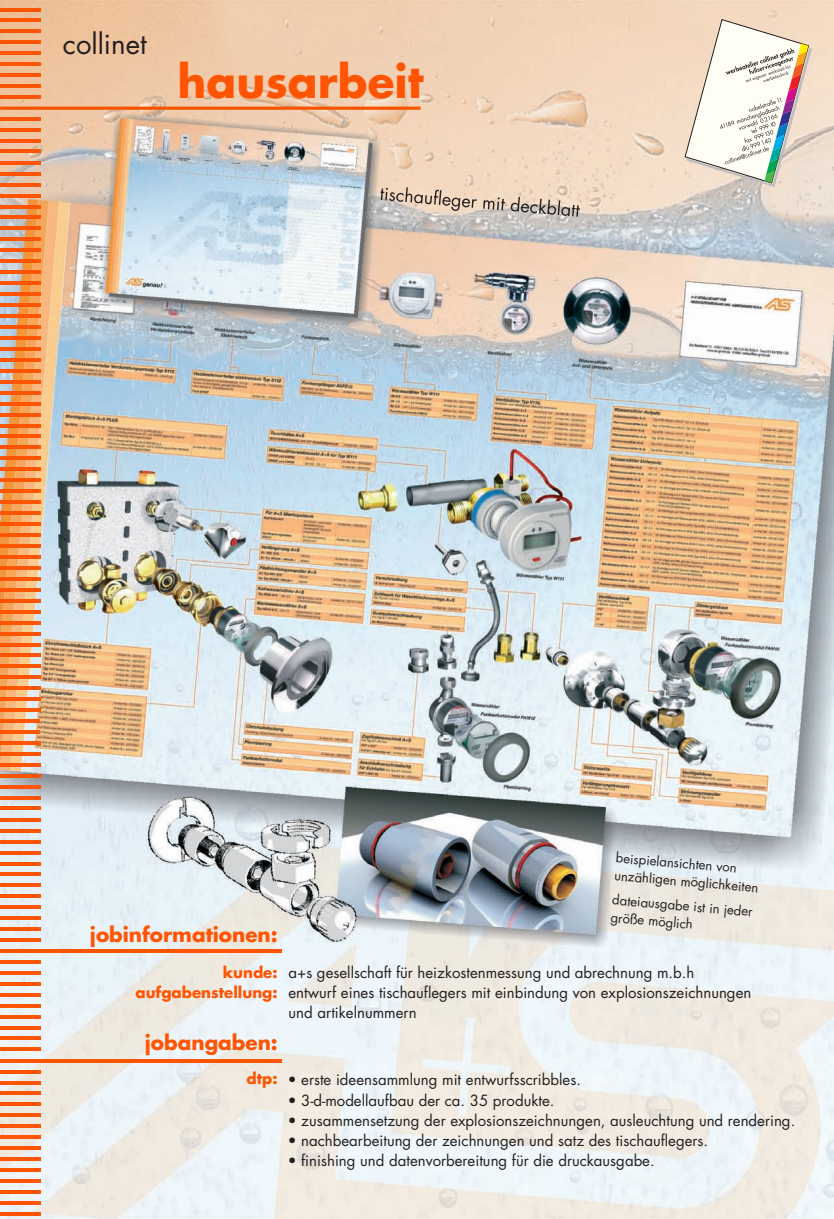
<style>
.page{position:relative;width:834px;height:1219px;background:#fff}
.page>*{position:absolute;margin:0;border:0;box-sizing:border-box;transform-origin:0 0}
.t1{font:700 43.9px "Futura";color:#ff5503}
.t2{font:27.5px "Futura";color:#231f20}
.t3{font:700 20px "Futura";color:#ff5503}
.t4{font:15px/20.2px "Futura";color:#231f20}
.t5{font:700 15px/20px "Futura";color:#ff5503;text-align:right}
.t6{font:13.1px/17.6px "Futura";color:#231f20}
</style>
<div class="page">
<img style="left:0;top:0;width:833px;height:1219px">
<svg style="left:684px;top:19px;width:127px;height:168px"></svg>
<svg style="left:0;top:107px;width:420px;height:3px"></svg>
<svg style="left:380px;top:187px;width:200px;height:30px;background:#cebdae"></svg>
<hr style="left:0;top:1059px;width:281px;height:3px;background:#ff5503">
<hr style="left:0;top:950px;width:281px;height:3px;background:#ff5503">
<hr style="left:0;top:128px;width:40px;height:3px;background:#ff5503">
<hr style="left:0;top:1201px;width:40px;height:4px;background:#ff5503">
<hr style="left:0;top:1190px;width:40px;height:4px;background:#ff5503">
<hr style="left:0;top:851px;width:40px;height:3px;background:#ff5503">
<hr style="left:0;top:961px;width:40px;height:3px;background:#ff5503">
<hr style="left:0;top:150px;width:40px;height:3px;background:#ff5503">
<hr style="left:0;top:654px;width:40px;height:3px;background:#ff5503">
<hr style="left:0;top:807px;width:40px;height:3px;background:#ff5503">
<hr style="left:0;top:993px;width:40px;height:3px;background:#ff5503">
<hr style="left:0;top:982px;width:40px;height:4px;background:#ff5503">
<hr style="left:0;top:971px;width:40px;height:4px;background:#ff5503">
<hr style="left:0;top:938px;width:40px;height:3px;background:#ff5503">
<hr style="left:0;top:928px;width:40px;height:3px;background:#ff5503">
<hr style="left:0;top:917px;width:40px;height:3px;background:#ff5503">
<hr style="left:0;top:906px;width:40px;height:3px;background:#ff5503">
<hr style="left:0;top:884px;width:40px;height:3px;background:#ff5503">
<hr style="left:0;top:873px;width:40px;height:3px;background:#ff5503">
<hr style="left:0;top:862px;width:40px;height:3px;background:#ff5503">
<hr style="left:0;top:894px;width:40px;height:4px;background:#ff5503">
<hr style="left:0;top:840px;width:40px;height:3px;background:#ff5503">
<hr style="left:0;top:829px;width:40px;height:3px;background:#ff5503">
<hr style="left:0;top:818px;width:40px;height:3px;background:#ff5503">
<hr style="left:0;top:796px;width:40px;height:3px;background:#ff5503">
<hr style="left:0;top:785px;width:40px;height:3px;background:#ff5503">
<hr style="left:0;top:774px;width:40px;height:4px;background:#ff5503">
<hr style="left:0;top:763px;width:40px;height:4px;background:#ff5503">
<hr style="left:0;top:752px;width:40px;height:4px;background:#ff5503">
<hr style="left:0;top:731px;width:40px;height:3px;background:#ff5503">
<hr style="left:0;top:741px;width:40px;height:4px;background:#ff5503">
<hr style="left:0;top:719px;width:40px;height:4px;background:#ff5503">
<hr style="left:0;top:709px;width:40px;height:3px;background:#ff5503">
<hr style="left:0;top:698px;width:40px;height:3px;background:#ff5503">
<hr style="left:0;top:687px;width:40px;height:3px;background:#ff5503">
<hr style="left:0;top:676px;width:40px;height:3px;background:#ff5503">
<hr style="left:0;top:665px;width:40px;height:3px;background:#ff5503">
<hr style="left:0;top:643px;width:40px;height:3px;background:#ff5503">
<hr style="left:0;top:632px;width:40px;height:3px;background:#ff5503">
<hr style="left:0;top:621px;width:40px;height:3px;background:#ff5503">
<hr style="left:0;top:610px;width:40px;height:3px;background:#ff5503">
<hr style="left:0;top:599px;width:40px;height:3px;background:#ff5503">
<hr style="left:0;top:588px;width:40px;height:3px;background:#ff5503">
<hr style="left:0;top:577px;width:40px;height:3px;background:#ff5503">
<hr style="left:0;top:566px;width:40px;height:3px;background:#ff5503">
<hr style="left:0;top:555px;width:40px;height:4px;background:#ff5503">
<hr style="left:0;top:544px;width:40px;height:4px;background:#ff5503">
<hr style="left:0;top:533px;width:40px;height:4px;background:#ff5503">
<hr style="left:0;top:522px;width:40px;height:4px;background:#ff5503">
<hr style="left:0;top:511px;width:40px;height:4px;background:#ff5503">
<hr style="left:0;top:501px;width:40px;height:3px;background:#ff5503">
<hr style="left:0;top:490px;width:40px;height:3px;background:#ff5503">
<hr style="left:0;top:479px;width:40px;height:3px;background:#ff5503">
<hr style="left:0;top:468px;width:40px;height:3px;background:#ff5503">
<hr style="left:0;top:457px;width:40px;height:3px;background:#ff5503">
<hr style="left:0;top:446px;width:40px;height:3px;background:#ff5503">
<hr style="left:0;top:435px;width:40px;height:3px;background:#ff5503">
<hr style="left:0;top:424px;width:40px;height:3px;background:#ff5503">
<hr style="left:0;top:413px;width:40px;height:3px;background:#ff5503">
<hr style="left:0;top:402px;width:40px;height:3px;background:#ff5503">
<hr style="left:0;top:391px;width:40px;height:3px;background:#ff5503">
<hr style="left:0;top:380px;width:40px;height:3px;background:#ff5503">
<hr style="left:0;top:369px;width:40px;height:3px;background:#ff5503">
<hr style="left:0;top:358px;width:40px;height:3px;background:#ff5503">
<hr style="left:0;top:347px;width:40px;height:4px;background:#ff5503">
<hr style="left:0;top:336px;width:40px;height:4px;background:#ff5503">
<hr style="left:0;top:325px;width:40px;height:4px;background:#ff5503">
<hr style="left:0;top:314px;width:40px;height:4px;background:#ff5503">
<hr style="left:0;top:303px;width:40px;height:4px;background:#ff5503">
<hr style="left:0;top:292px;width:40px;height:4px;background:#ff5503">
<hr style="left:0;top:282px;width:40px;height:3px;background:#ff5503">
<hr style="left:0;top:271px;width:40px;height:3px;background:#ff5503">
<hr style="left:0;top:260px;width:40px;height:3px;background:#ff5503">
<hr style="left:0;top:249px;width:40px;height:3px;background:#ff5503">
<hr style="left:0;top:238px;width:40px;height:3px;background:#ff5503">
<hr style="left:0;top:227px;width:40px;height:3px;background:#ff5503">
<hr style="left:0;top:216px;width:40px;height:3px;background:#ff5503">
<hr style="left:0;top:194px;width:40px;height:3px;background:#ff5503">
<hr style="left:0;top:183px;width:40px;height:3px;background:#ff5503">
<hr style="left:0;top:172px;width:40px;height:3px;background:#ff5503">
<hr style="left:0;top:161px;width:40px;height:3px;background:#ff5503">
<hr style="left:0;top:205px;width:40px;height:3px;background:#ff5503">
<hr style="left:0;top:139px;width:40px;height:3px;background:#ff5503">
<hr style="left:0;top:117px;width:40px;height:4px;background:#ff5503">
<hr style="left:0;top:95px;width:40px;height:4px;background:#ff5503">
<hr style="left:0;top:1179px;width:40px;height:4px;background:#ff5503">
<hr style="left:0;top:1168px;width:40px;height:4px;background:#ff5503">
<hr style="left:0;top:1157px;width:40px;height:4px;background:#ff5503">
<hr style="left:0;top:1146px;width:40px;height:4px;background:#ff5503">
<hr style="left:0;top:1136px;width:40px;height:3px;background:#ff5503">
<hr style="left:0;top:1125px;width:40px;height:3px;background:#ff5503">
<hr style="left:0;top:1114px;width:40px;height:3px;background:#ff5503">
<hr style="left:0;top:1103px;width:40px;height:3px;background:#ff5503">
<hr style="left:0;top:1092px;width:40px;height:3px;background:#ff5503">
<hr style="left:0;top:1081px;width:40px;height:3px;background:#ff5503">
<hr style="left:0;top:1070px;width:40px;height:3px;background:#ff5503">
<hr style="left:0;top:1048px;width:40px;height:3px;background:#ff5503">
<hr style="left:0;top:1037px;width:40px;height:3px;background:#ff5503">
<hr style="left:0;top:1026px;width:40px;height:3px;background:#ff5503">
<hr style="left:0;top:1004px;width:40px;height:3px;background:#ff5503">
<hr style="left:0;top:1015px;width:40px;height:3px;background:#ff5503">
<hr style="left:0;top:84px;width:40px;height:4px;background:#ff5503">
<hr style="left:0;top:73px;width:40px;height:4px;background:#ff5503">
<hr style="left:0;top:63px;width:40px;height:3px;background:#ff5503">
<hr style="left:0;top:52px;width:40px;height:3px;background:#ff5503">
<hr style="left:0;top:41px;width:40px;height:3px;background:#ff5503">
<hr style="left:0;top:30px;width:40px;height:3px;background:#ff5503">
<hr style="left:0;top:19px;width:40px;height:3px;background:#ff5503">
<hr style="left:0;top:8px;width:40px;height:3px;background:#ff5503">
<hr style="left:0;top:1212px;width:40px;height:4px;background:#ff5503">
<h2 class="t2" style="left:63px;top:35px;width:85px">collinet</h2>
<h1 class="t1" style="left:177px;top:66px;width:247px">hausarbeit</h1>
<p class="t6" style="left:616px;top:851px;width:146px;rotate:5deg">beispielansichten von unzähligen möglichkeiten</p>
<p class="t6" style="left:612px;top:893px;width:142px;rotate:5deg">dateiausgabe ist in jeder größe möglich</p>
<h3 class="t3" style="left:90px;top:927px;width:189px">jobinformationen:</h3>
<p class="t5" style="left:135px;top:964px;width:144px">kunde: aufgabenstellung:</p>
<p class="t4" style="left:288px;top:964px;width:464px">a+s gesellschaft für heizkostenmessung und abrechnung m.b.h<br>entwurf eines tischauflegers mit einbindung von explosionszeichnungen und artikelnummern</p>
<h3 class="t3" style="left:145px;top:1035px;width:134px">jobangaben:</h3>
<p class="t5" style="left:246px;top:1070px;width:33px">dtp:</p>
<p class="t4" style="left:287px;top:1072px;width:295px">• erste ideensammlung mit entwurfsscribbles.</p>
<p class="t4" style="left:287px;top:1092px;width:268px">• 3-d-modellaufbau der ca. 35 produkte.</p>
<p class="t4" style="left:287px;top:1113px;width:509px">• zusammensetzung der explosionszeichnungen, ausleuchtung und rendering.</p>
<p class="t4" style="left:287px;top:1133px;width:422px">• nachbearbeitung der zeichnungen und satz des tischauflegers.</p>
<p class="t4" style="left:287px;top:1153px;width:368px">• finishing und datenvorbereitung für die druckausgabe.</p>
</div>
